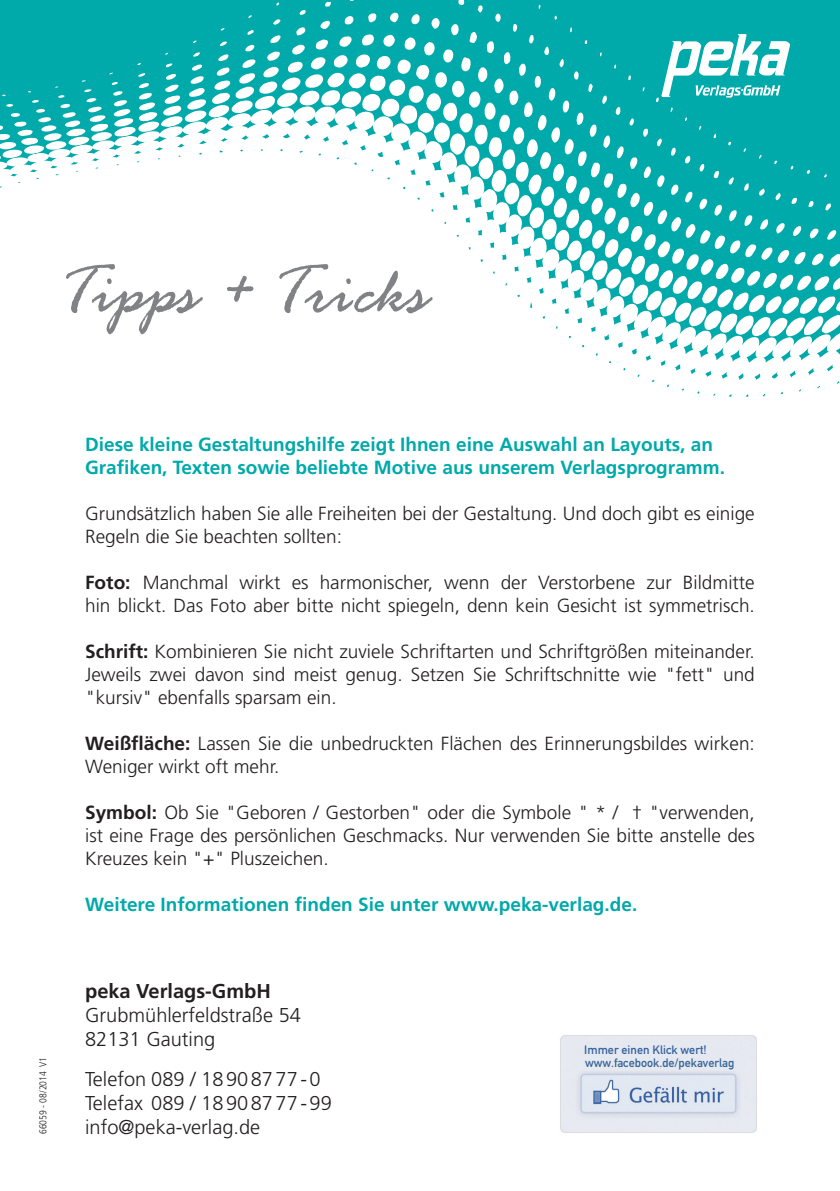
<style>
.page{position:relative;width:840px;height:1191px;background:#fff}
.page>*{position:absolute;margin:0;border:0;box-sizing:border-box;transform-origin:0 0}
.Titel{font:italic 72px "Rage";color:#808285}
.t1{font:300 20px "Frutiger LT Std";color:#231f20}
.t2{font:700 20px "Frutiger LT Std";color:#231f20}
.fliesstext{font:300 19px/23px "Frutiger LT Std";color:#231f20}
.fliesstext-2{font:700 19px "Frutiger LT Std";color:#00a9aa}
.t3{font:12px/13px "DIN 1451 Mittelschrift Regular";color:#366498}
.t4{font:300 condensed 10px "Frutiger LT";color:#231f20}
.s1{font-weight:700}
.s2{color:#34629d}
</style>
<div class="page">
<svg style="left:0;top:0;width:839px;height:397px"></svg>
<img style="left:560px;top:1035px;width:197px;height:98px">
<svg style="left:661px;top:34px;width:128px;height:64px"></svg>
<p class="Titel" style="left:57px;top:254px;width:372px">Tipps + Tricks</p>
<p class="t4" style="left:37px;top:1134px;width:79px;rotate:-90deg">66059 - 08/2014 V1</p>
<p class="fliesstext-2" style="left:85px;top:433px;width:629px">Diese kleine Gestaltungshilfe zeigt Ihnen eine Auswahl an Layouts, an</p>
<p class="fliesstext-2" style="left:85px;top:456px;width:641px">Grafiken, Texten sowie beliebte Motive aus unserem Verlagsprogramm.</p>
<p class="fliesstext" style="left:85px;top:502px;width:670px">Grundsätzlich haben Sie alle Freiheiten bei der Gestaltung. Und doch gibt es einige<br>Regeln die Sie beachten sollten:</p>
<p class="fliesstext" style="left:85px;top:571px;width:671px"><span class="s1">Foto:</span> Manchmal wirkt es harmonischer, wenn der Verstorbene zur Bildmitte hin blickt. Das Foto aber bitte nicht spiegeln, denn kein Gesicht ist symmetrisch.</p>
<p class="fliesstext" style="left:85px;top:640px;width:670px;text-align:justify"><span class="s1">Schrift:</span> Kombinieren Sie nicht zuviele Schriftarten und Schriftgrößen miteinander.<br>Jeweils zwei davon sind meist genug. Setzen Sie Schriftschnitte wie "fett" und "kursiv" ebenfalls sparsam ein.</p>
<p class="fliesstext" style="left:85px;top:732px;width:671px"><span class="s1">Weißfläche:</span> Lassen Sie die unbedruckten Flächen des Erinnerungsbildes wirken:<br>Weniger wirkt oft mehr.</p>
<p class="fliesstext" style="left:85px;top:801px;width:670px;text-align:justify"><span class="s1">Symbol:</span> Ob Sie "Geboren / Gestorben" oder die Symbole " * / † "verwenden, ist eine Frage des persönlichen Geschmacks. Nur verwenden Sie bitte anstelle des Kreuzes kein "+" Pluszeichen.</p>
<p class="fliesstext-2" style="left:85px;top:893px;width:553px">Weitere Informationen finden Sie unter www.peka-verlag.de.</p>
<p class="t2" style="left:85px;top:979px;width:187px">peka Verlags-GmbH</p>
<p class="t1" style="left:85px;top:1004px;width:217px">Grubmühlerfeldstraße 54</p>
<p class="t1" style="left:85px;top:1028px;width:132px">82131 Gauting</p>
<p class="t1" style="left:85px;top:1068px;width:237px">Telefon 089 / 18908777-0</p>
<p class="t1" style="left:85px;top:1092px;width:248px">Telefax 089 / 18908777-99</p>
<p class="t1" style="left:85px;top:1116px;width:176px">info@peka-verlag.de</p>
<p class="t3" style="left:584px;top:1043px;width:151px"><span class="s2">Immer einen Klick wert! </span>www.facebook.de/pekaverlag</p>
</div>
